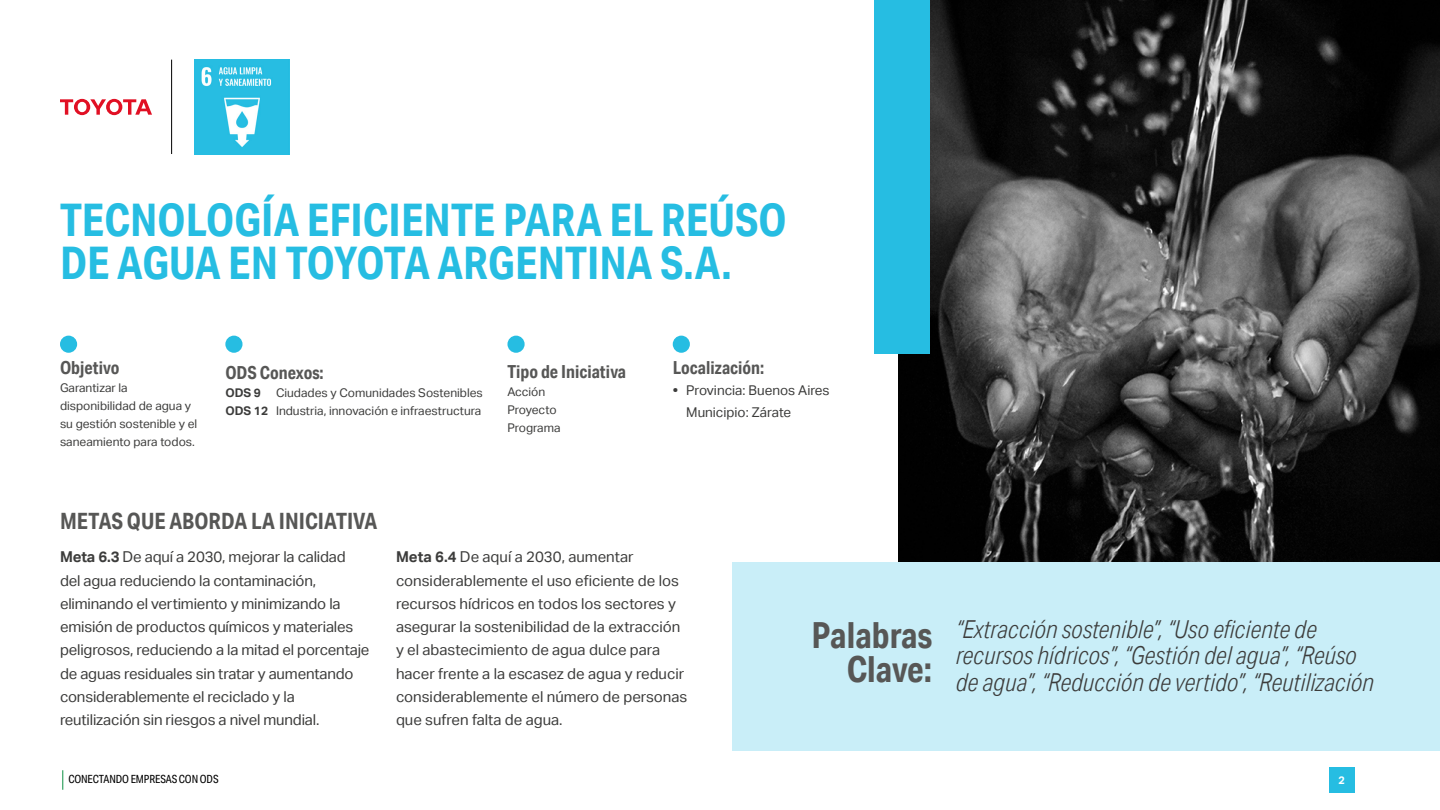
<style>
.page{position:relative;width:1440px;height:810px;background:#fff}
.page>*{position:absolute;margin:0;border:0;box-sizing:border-box;transform-origin:0 0}
.t1{font:700 45px/42.8px "Aktiv Grotesk Cd";color:#26bde2}
.t2{font:700 36px/33.8px "Aktiv Grotesk Cd";color:#575756;text-align:right}
.t3{font:italic 300 24.75px/26.2px "Aktiv Grotesk Cd";color:#3c3c3b}
.t4{font:700 22.5px "Aktiv Grotesk Cd";color:#575756}
.t5{font:700 18px "Aktiv Grotesk Cd";color:#575756}
.t6{font:15px/23.2px "Aktiv Grotesk";letter-spacing:-.01em;color:#3c3c3b}
.t7{font:13.5px/21.8px "Aktiv Grotesk";color:#3c3c3b}
.t8{font:12px/18px "Aktiv Grotesk";color:#3c3c3b}
.t9{font:11.25px "Aktiv Grotesk Cd";letter-spacing:-.01em;color:#000}
.t10{font:700 10.88px "Aktiv Grotesk";color:#fff}
.s1{font-weight:700}
</style>
<div class="page">
<svg style="left:62px;top:770px;width:1px;height:20px"></svg>
<div style="left:1329px;top:767px;width:25px;height:26px;background:#26bde2"></div>
<img style="left:898px;top:0;width:542px;height:562px">
<div style="left:874px;top:0;width:56px;height:354px;background:#26bde2"></div>
<img style="left:195px;top:60px;width:95px;height:94px">
<hr style="left:171px;top:60px;width:1px;height:94px;background:#000">
<div style="left:732px;top:562px;width:708px;height:189px;background:#c9eef8"></div>
<div style="left:60px;top:336px;width:17px;height:17px;background:#26bde2;border-radius:50%"></div>
<div style="left:673px;top:336px;width:17px;height:17px;background:#26bde2;border-radius:50%"></div>
<div style="left:507px;top:336px;width:18px;height:17px;background:#26bde2;border-radius:50%"></div>
<div style="left:225px;top:336px;width:18px;height:17px;background:#26bde2;border-radius:50%"></div>
<svg style="left:60px;top:99px;width:92px;height:16px"></svg>
<h1 class="t1" style="left:60px;top:198px;width:728px">TECNOLOGÍA EFICIENTE PARA EL REÚSO<br>DE AGUA EN TOYOTA ARGENTINA S.A.</h1>
<p class="t5" style="left:60px;top:356px;width:61px">Objetivo</p>
<p class="t8" style="left:60px;top:378px;width:139px">Garantizar la disponibilidad de agua y su gestión sostenible y el saneamiento para todos.</p>
<p class="t5" style="left:225px;top:361px;width:100px">ODS Conexos:</p>
<p class="t8" style="left:225px;top:385px;width:259px;line-height:17.2px"><span class="s1">ODS 9</span> Ciudades y Comunidades Sostenibles<br><span class="s1">ODS 12</span> Industria, innovación e infraestructura</p>
<p class="t5" style="left:507px;top:360px;width:120px">Tipo de Iniciativa</p>
<p class="t8" style="left:507px;top:382px;width:55px">Acción<br>Proyecto<br>Programa</p>
<h3 class="t4" style="left:60px;top:508px;width:319px">METAS QUE ABORDA LA INICIATIVA</h3>
<p class="t5" style="left:673px;top:356px;width:93px">Localización:</p>
<p class="t7" style="left:686px;top:380px;width:145px;text-indent:-14px"><span class="s1">•</span> Provincia: Buenos Aires<br>Municipio: Zárate</p>
<p class="t6" style="left:60px;top:545px;width:311px"><span class="s1">Meta 6.3</span> De aquí a 2030, mejorar la calidad del agua reduciendo la contaminación, eliminando el vertimiento y minimizando la emisión de productos químicos y materiales peligrosos, reduciendo a la mitad el porcentaje de aguas residuales sin tratar y aumentando considerablemente el reciclado y la reutilización sin riesgos a nivel mundial.</p>
<p class="t6" style="left:396px;top:545px;width:293px"><span class="s1">Meta 6.4</span> De aquí a 2030, aumentar considerablemente el uso eficiente de los recursos hídricos en todos los sectores y asegurar la sostenibilidad de la extracción y el abastecimiento de agua dulce para hacer frente a la escasez de agua y reducir considerablemente el número de personas que sufren falta de agua.</p>
<h2 class="t2" style="left:811px;top:618px;width:122px">Palabras<br>Clave:</h2>
<h3 class="t3" style="left:956px;top:616px;width:420px">“Extracción sostenible”, “Uso eficiente de recursos hídricos”, “Gestión del agua”, “Reúso de agua”, “Reducción de vertido”, “Reutilización</h3>
<p class="t9" style="left:68px;top:773px;width:152px">CONECTANDO EMPRESAS CON ODS</p>
<p class="t10" style="left:1338px;top:774px;width:8px">2</p>
</div>
